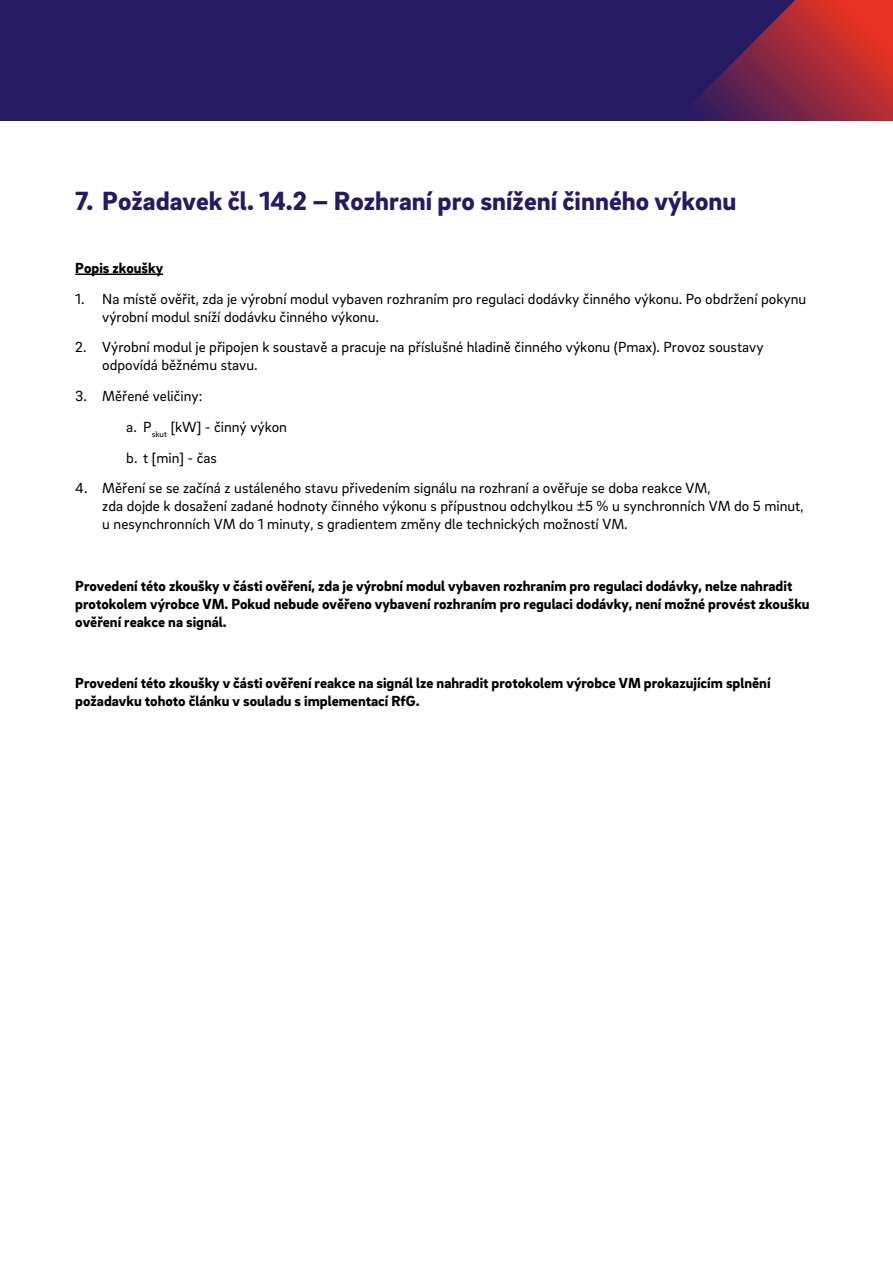
<style>
.page{position:relative;width:893px;height:1263px;background:#fff}
.page>*{position:absolute;margin:0;border:0;box-sizing:border-box;transform-origin:0 0}
.t1{font:900 27px "EON Brix Sans";color:#261b62}
.t2{font:15px/18px "EON Brix Sans";color:#000}
.t3{font:900 15px/18px "EON Brix Sans";color:#000}
</style>
<div class="page">
<div style="left:0;top:0;width:892px;height:121px;background:#261b62"></div>
<svg style="left:694px;top:0;width:198px;height:121px"></svg>
<hr style="left:75px;top:273px;width:88px;height:2px;background:#000">
<h1 class="t1" style="left:75px;top:183px;width:663px">7. Požadavek čl. 14.2 – Rozhraní pro snížení činného výkonu</h1>
<p class="t3" style="left:75px;top:258px;width:89px">Popis zkoušky</p>
<p class="t2" style="left:102px;top:289px;width:705px;text-indent:-27px">1. Na místě ověřit, zda je výrobní modul vybaven rozhraním pro regulaci dodávky činného výkonu. Po obdržení pokynu výrobní modul sníží dodávku činného výkonu.</p>
<p class="t2" style="left:102px;top:338px;width:663px;text-indent:-27px">2. Výrobní modul je připojen k soustavě a pracuje na příslušné hladině činného výkonu (Pmax). Provoz soustavy odpovídá běžnému stavu.</p>
<p class="t2" style="left:126px;top:380px;width:162px;line-height:30.8px;text-indent:-51px">3. Měřené veličiny:<br>a. P<sub>skut</sub> [kW] - činný výkon b. t [min] - čas</p>
<p class="t2" style="left:102px;top:479px;width:703px;text-indent:-27px">4. Měření se se začíná z ustáleného stavu přivedením signálu na rozhraní a ověřuje se doba reakce VM,<br>zda dojde k dosažení zadané hodnoty činného výkonu s přípustnou odchylkou ±5 % u synchronních VM do 5 minut, u nesynchronních VM do 1 minuty, s gradientem změny dle technických možností VM.</p>
<p class="t3" style="left:75px;top:576px;width:736px">Provedení této zkoušky v části ověření, zda je výrobní modul vybaven rozhraním pro regulaci dodávky, nelze nahradit protokolem výrobce VM. Pokud nebude ověřeno vybavení rozhraním pro regulaci dodávky, není možné provést zkoušku ověření reakce na signál.</p>
<p class="t3" style="left:75px;top:673px;width:697px">Provedení této zkoušky v části ověření reakce na signál lze nahradit protokolem výrobce VM prokazujícím splnění požadavku tohoto článku v souladu s implementací RfG.</p>
</div>
